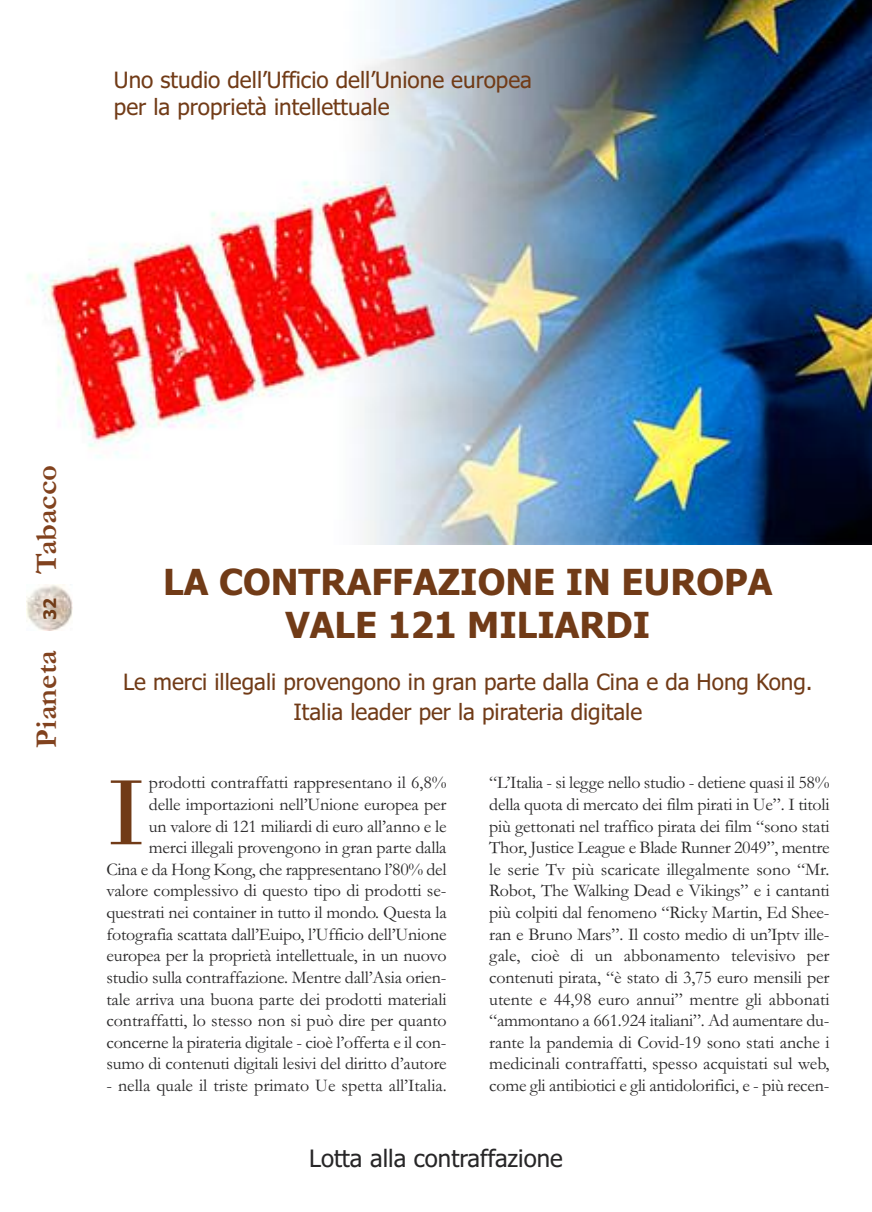
<style>
.page{position:relative;width:872px;height:1212px;background:#fff}
.page>*{position:absolute;margin:0;border:0;box-sizing:border-box;transform-origin:0 0}
.t1{font:97.5px "Bodoni";color:#713b17;scale:.95 1}
.t2{font:700 36px/43.2px "Tahoma";color:#713b17;text-align:center}
.t3{font:700 30.6px "Garamond";color:#81421e}
.t4{font:24px "Tahoma";color:#272627}
.t5{font:22.5px/27px "Tahoma";color:#713b17}
.t6{font:18px/21.6px "Garamond";letter-spacing:-.01em;color:#272627;text-align:right}
.t7{font:700 17.25px "Tahoma";color:#713b17}
</style>
<div class="page">
<img style="left:27px;top:0;width:845px;height:544px">
<img style="left:27px;top:585px;width:46px;height:46px">
<p class="t5" style="left:114px;top:67px;width:419px">Uno studio dell’Ufficio dell’Unione europea per la proprietà intellettuale</p>
<h3 class="t3" style="left:28px;top:574px;width:110px;rotate:-90deg">Tabacco</h3>
<p class="t7" style="left:40px;top:620px;width:24px;rotate:-90deg">32</p>
<h3 class="t3" style="left:28px;top:747px;width:99px;rotate:-90deg">Pianeta</h3>
<h2 class="t2" style="left:163px;top:561px;width:611px">LA CONTRAFFAZIONE IN EUROPA<br>VALE 121 MILIARDI</h2>
<p class="t5" style="left:123px;top:668px;width:691px;line-height:30px;text-align:center">Le merci illegali provengono in gran parte dalla Cina e da Hong Kong.<br>Italia leader per la pirateria digitale</p>
<p class="t6" style="left:106px;top:771px;width:342px">prodotti contraffatti rappresentano il 6,8%<br>delle importazioni nell’Unione europea per<br>un valore di 121 miliardi di euro all’anno e le merci illegali provengono in gran parte dalla<br>Cina e da Hong Kong, che rappresentano l’80% del valore complessivo di questo tipo di prodotti se&shy;questrati nei container in tutto il mondo. Questa la fotografia scattata dall’Euipo, l’Ufficio dell’Unione europea per la proprietà intellettuale, in un nuovo studio sulla contraffazione. Mentre dall’Asia orien&shy;tale arriva una buona parte dei prodotti materiali contraffatti, lo stesso non si può dire per quanto concerne la pirateria digitale - cioè l’offerta e il con&shy;sumo di contenuti digitali lesivi del diritto d’autore</p>
<p class="t6" style="left:106px;top:1074px;width:342px">- nella quale il triste primato Ue spetta all’Italia.</p>
<h1 class="t1" style="left:106px;top:753px;width:43px">I</h1>
<p class="t6" style="left:489px;top:771px;width:342px;text-align:justify">“L’Italia - si legge nello studio - detiene quasi il 58% della quota di mercato dei film pirati in Ue”. I titoli più gettonati nel traffico pirata dei film “sono stati Thor, Justice League e Blade Runner 2049”, mentre le serie Tv più scaricate illegalmente sono “Mr.<br>Robot, The Walking Dead e Vikings” e i cantanti più colpiti dal fenomeno “Ricky Martin, Ed Shee&shy;ran e Bruno Mars”. Il costo medio di un’Iptv ille&shy;gale, cioè di un abbonamento televisivo per contenuti pirata, “è stato di 3,75 euro mensili per utente e 44,98 euro annui” mentre gli abbonati “ammontano a 661.924 italiani”. Ad aumentare du&shy;rante la pandemia di Covid-19 sono stati anche i medicinali contraffatti, spesso acquistati sul web, come gli antibiotici e gli antidolorifici, e - più recen-</p>
<h3 class="t4" style="left:309px;top:1144px;width:255px">Lotta alla contraffazione</h3>
</div>
